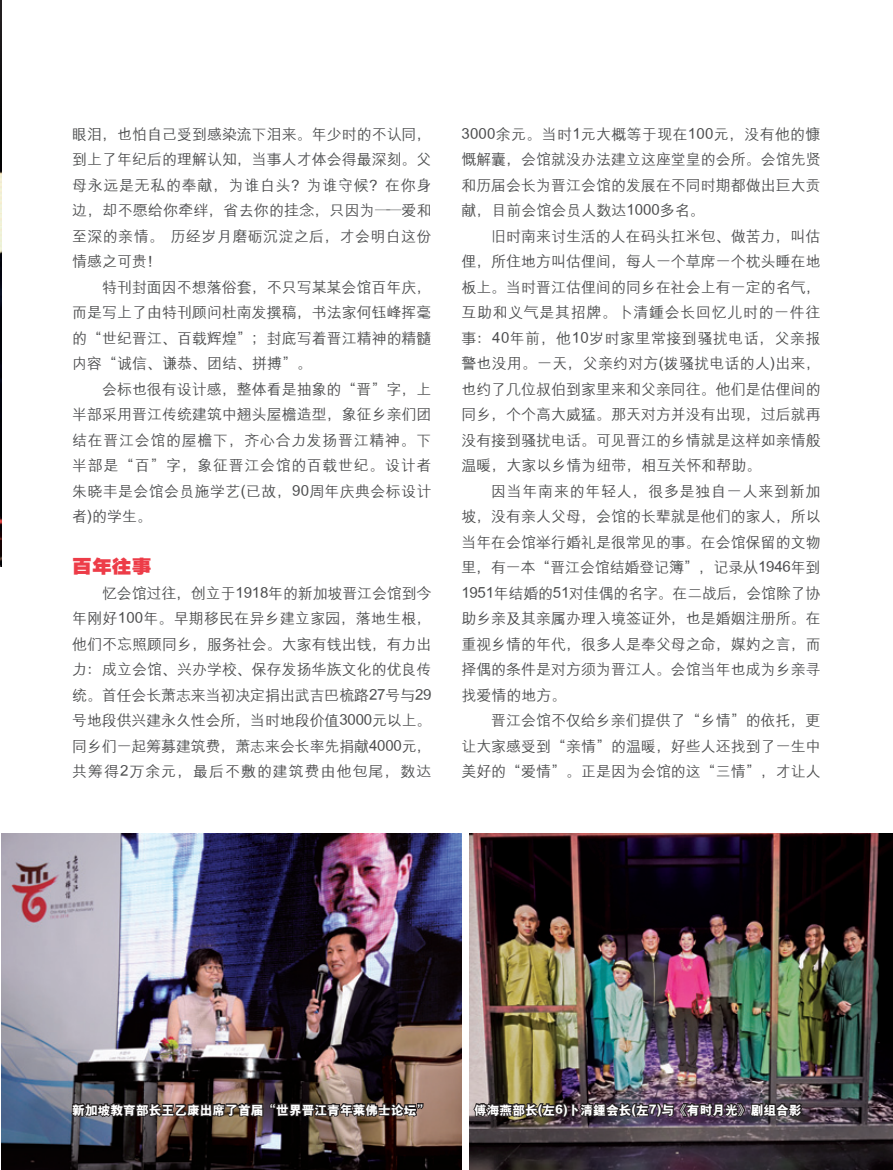
<style>
.page{position:relative;width:893px;height:1170px;background:#fff}
.page>*{position:absolute;margin:0;border:0;box-sizing:border-box;transform-origin:0 0}
.SmlTitle{font:18px "Heiti EG Ultra GB";color:#ed3c48;scale:1.1 1}
.Text{font:500 15px/25.5px "M Hei GB";color:#4b4c4d;text-align:justify}
.Caption_white{font:800 12.75px "M Hei GB";color:#fff}
</style>
<div class="page">
<hr style="left:0;top:0;width:1px;height:566px;background:#231f20">
<img style="left:0;top:53px;width:1px;height:512px">
<img style="left:1px;top:833px;width:460px;height:336px">
<img style="left:470px;top:833px;width:423px;height:336px">
<img style="left:472px;top:1087px;width:332px;height:35px">
<img style="left:70px;top:1084px;width:355px;height:85px">
<p class="Text" style="left:72px;top:121px;width:361px">眼泪，也怕自己受到感染流下泪来。年少时的不认同，到上了年纪后的理解认知，当事人才体会得最深刻。父母永远是无私的奉献，为谁白头？为谁守候？在你身边，却不愿给你牵绊，省去你的挂念，只因为──爱和至深的亲情。 历经岁月磨砺沉淀之后，才会明白这份情感之可贵！</p>
<p class="Text" style="left:72px;top:274px;width:361px;text-indent:30px">特刊封面因不想落俗套，不只写某某会馆百年庆，而是写上了由特刊顾问杜南发撰稿，书法家何钰峰挥毫的“世纪晋江、百载辉煌”；封底写着晋江精神的精髓内容“诚信、谦恭、团结、拼搏”。</p>
<p class="Text" style="left:72px;top:376px;width:361px;text-indent:30px">会标也很有设计感，整体看是抽象的“晋”字，上半部采用晋江传统建筑中翘头屋檐造型，象征乡亲们团结在晋江会馆的屋檐下，齐心合力发扬晋江精神。下半部是“百”字，象征晋江会馆的百载世纪。设计者朱晓丰是会馆会员施学艺(已故，90周年庆典会标设计者)的学生。</p>
<p class="SmlTitle" style="left:72px;top:557px;width:73px">百年往事</p>
<p class="Text" style="left:72px;top:580px;width:361px;text-indent:30px">忆会馆过往，创立于1918年的新加坡晋江会馆到今年刚好100年。早期移民在异乡建立家园，落地生根，他们不忘照顾同乡，服务社会。大家有钱出钱，有力出力：成立会馆、兴办学校、保存发扬华族文化的优良传统。首任会长萧志来当初决定捐出武吉巴梳路27号与29号地段供兴建永久性会所，当时地段价值3000元以上。同乡们一起筹募建筑费，萧志来会长率先捐献4000元，共筹得2万余元，最后不敷的建筑费由他包尾，数达</p>
<p class="Text" style="left:461px;top:121px;width:361px">3000余元。当时1元大概等于现在100元，没有他的慷慨解囊，会馆就没办法建立这座堂皇的会所。会馆先贤和历届会长为晋江会馆的发展在不同时期都做出巨大贡献，目前会馆会员人数达1000多名。</p>
<p class="Text" style="left:461px;top:223px;width:361px;text-indent:30px">旧时南来讨生活的人在码头扛米包、做苦力，叫估俚，所住地方叫估俚间，每人一个草席一个枕头睡在地板上。当时晋江估俚间的同乡在社会上有一定的名气，互助和义气是其招牌。卜清锺会长回忆儿时的一件往事：40年前，他10岁时家里常接到骚扰电话，父亲报警也没用。一天，父亲约对方(拨骚扰电话的人)出来，也约了几位叔伯到家里来和父亲同往。他们是估俚间的同乡，个个高大威猛。那天对方并没有出现，过后就再没有接到骚扰电话。可见晋江的乡情就是这样如亲情般温暖，大家以乡情为纽带，相互关怀和帮助。</p>
<p class="Text" style="left:461px;top:478px;width:361px;text-indent:30px">因当年南来的年轻人，很多是独自一人来到新加坡，没有亲人父母，会馆的长辈就是他们的家人，所以当年在会馆举行婚礼是很常见的事。在会馆保留的文物里，有一本“晋江会馆结婚登记簿”，记录从1946年到1951年结婚的51对佳偶的名字。在二战后，会馆除了协助乡亲及其亲属办理入境签证外，也是婚姻注册所。在重视乡情的年代，很多人是奉父母之命，媒妁之言，而择偶的条件是对方须为晋江人。会馆当年也成为乡亲寻找爱情的地方。</p>
<p class="Text" style="left:461px;top:708px;width:361px;text-indent:30px">晋江会馆不仅给乡亲们提供了“乡情”的依托，更让大家感受到“亲情”的温暖，好些人还找到了一生中美好的“爱情”。正是因为会馆的这“三情”，才让人</p>
<p class="Caption_white" style="left:72px;top:1103px;width:358px">新加坡教育部长王乙康出席了首届“世界晋江青年莱佛士论坛”</p>
<p class="Caption_white" style="left:474px;top:1103px;width:329px">傅海燕部长(左6)卜清锺会长(左7)与《有时月光》剧组合影</p>
</div>
